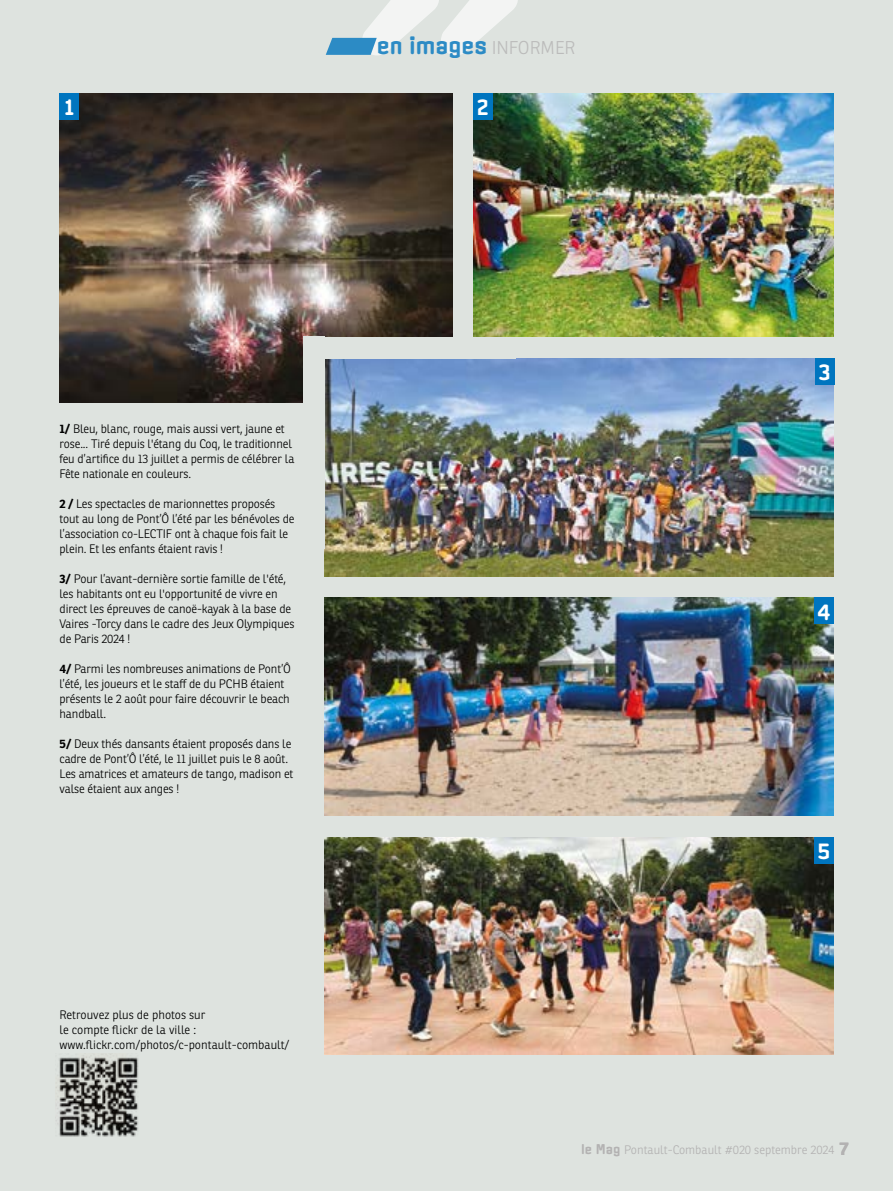
<style>
.page{position:relative;width:893px;height:1191px;background:#dee3df}
.page>*{position:absolute;margin:0;border:0;box-sizing:border-box;transform-origin:0 0}
.t1{font:700 24px "Clicker";color:#0075bf}
.t2{font:700 21px "Clicker";color:#fff}
.t3{font:700 13.5px "Clicker";color:#b3b2b2}
.t4{font:300 12px/15px "Ronnia";letter-spacing:-.01em;color:#000}
.t5{font:300 12px "Ronnia";color:#b3b2b2}
.s1{font-family:"Ronnia";font-weight:300;font-size:18px;color:#b3b2b2}
.s2{font-weight:700}
.s3{font-weight:700;font-size:18px}
</style>
<div class="page">
<svg style="left:326px;top:0;width:192px;height:55px"></svg>
<img style="left:325px;top:598px;width:508px;height:217px">
<img style="left:473px;top:94px;width:360px;height:243px">
<img style="left:60px;top:94px;width:392px;height:308px">
<img style="left:325px;top:358px;width:508px;height:218px">
<img style="left:325px;top:837px;width:508px;height:217px">
<div style="left:60px;top:94px;width:19px;height:26px;background:#0075bf"></div>
<div style="left:473px;top:94px;width:19px;height:26px;background:#0075bf"></div>
<div style="left:815px;top:359px;width:19px;height:26px;background:#0075bf"></div>
<div style="left:814px;top:598px;width:19px;height:26px;background:#0075bf"></div>
<div style="left:814px;top:837px;width:19px;height:26px;background:#0075bf"></div>
<img style="left:56px;top:1053px;width:83px;height:84px">
<div style="left:303px;top:337px;width:212px;height:21px;background:#dee3df"></div>
<div style="left:303px;top:337px;width:22px;height:212px;background:#dee3df"></div>
<h1 class="t1" style="left:377px;top:30px;width:200px">en images <span class="s1">INFORMER</span></h1>
<h2 class="t2" style="left:64px;top:95px;width:11px">1</h2>
<h2 class="t2" style="left:477px;top:95px;width:13px">2</h2>
<p class="t4" style="left:60px;top:421px;width:236px"><span class="s2">1/</span> Bleu, blanc, rouge, mais aussi vert, jaune et rose... Tiré depuis l'étang du Coq, le traditionnel feu d’artifice du 13 juillet a permis de célébrer la Fête nationale en couleurs.</p>
<p class="t4" style="left:60px;top:496px;width:237px"><span class="s2">2 /</span> Les spectacles de marionnettes proposés tout au long de Pont’Ô l’été par les bénévoles de l’association co-LECTIF ont à chaque fois fait le plein. Et les enfants étaient ravis !</p>
<p class="t4" style="left:60px;top:571px;width:236px"><span class="s2">3/</span> Pour l’avant-dernière sortie famille de l'été, les habitants ont eu l'opportunité de vivre en direct les épreuves de canoë-kayak à la base de Vaires -Torcy dans le cadre des Jeux Olympiques de Paris 2024 !</p>
<p class="t4" style="left:60px;top:661px;width:233px"><span class="s2">4/</span> Parmi les nombreuses animations de Pont’Ô l’été, les joueurs et le staff de du PCHB étaient présents le 2 août pour faire découvrir le beach handball.</p>
<p class="t4" style="left:60px;top:736px;width:235px"><span class="s2">5/</span> Deux thés dansants étaient proposés dans le cadre de Pont’Ô l’été, le 11 juillet puis le 8 août.<br>Les amatrices et amateurs de tango, madison et valse étaient aux anges !</p>
<p class="t4" style="left:60px;top:1007px;width:231px">Retrouvez plus de photos sur<br>le compte flickr de la ville : www.flickr.com/photos/c-pontault-combault/</p>
<h2 class="t2" style="left:819px;top:360px;width:13px">3</h2>
<h2 class="t2" style="left:817px;top:599px;width:14px">4</h2>
<h2 class="t2" style="left:817px;top:838px;width:15px">5</h2>
<p class="t3" style="left:581px;top:1140px;width:41px">le Mag</p>
<p class="t5" style="left:624px;top:1141px;width:226px">Pontault-Combault #020 septembre 2024 <span class="s3">7</span></p>
</div>
